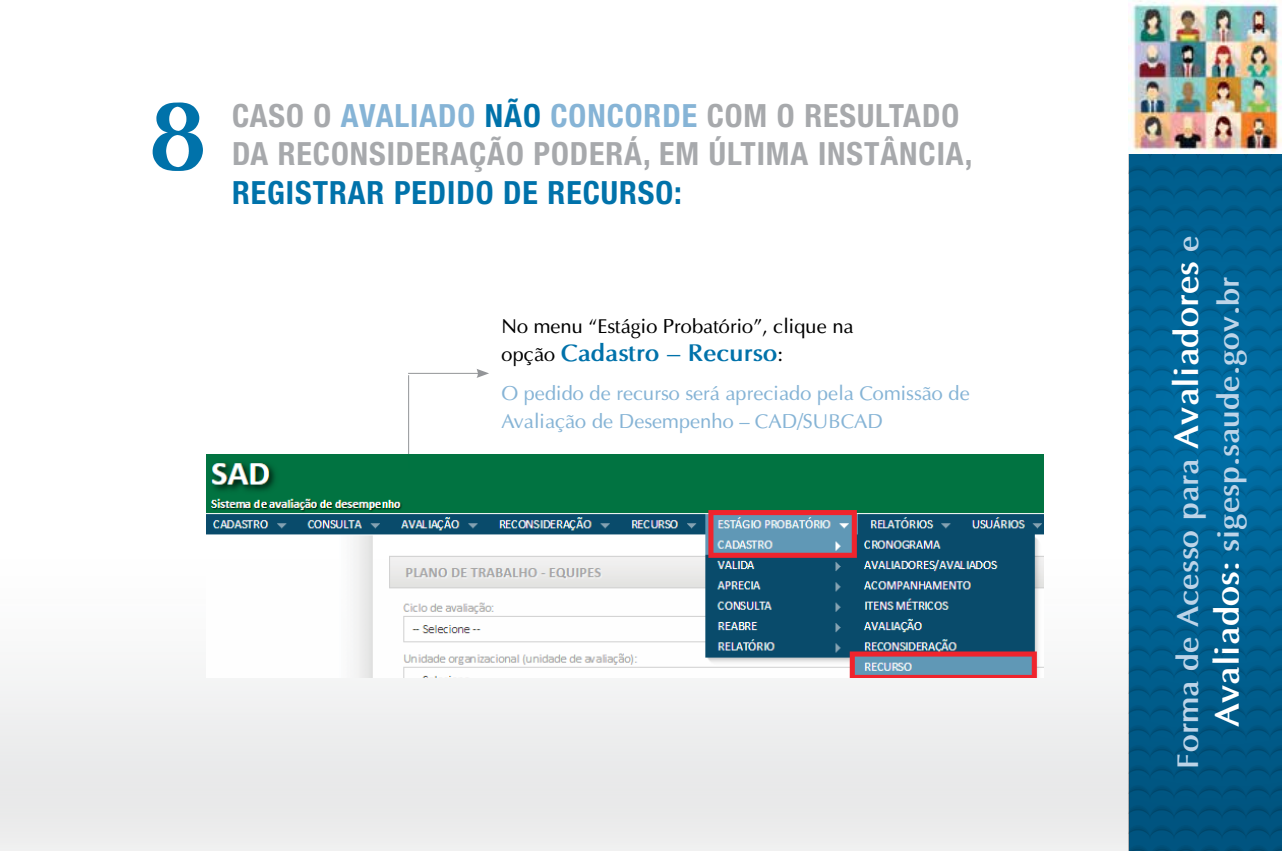
<style>
.page{position:relative;width:1282px;height:851px;background:#fff}
.page>*{position:absolute;margin:0;border:0;box-sizing:border-box;transform-origin:0 0}
.t1{font:700 100px "Optima";color:#0072aa}
.t2{font:700 condensed 32px/38.4px "Helvetica Neue";letter-spacing:.03em;color:#a7a9ac}
.t3{font:700 condensed 32px "Helvetica Neue";letter-spacing:.03em;color:#0072aa}
.t4{font:700 30px/40.8px "Optima";color:#bdd4e8;text-align:center}
.t5{font:700 24px "Optima";color:#0072aa}
.t6{font:20px/28px "Optima";color:#86b4d6}
.t7{font:20px "Optima";color:#000}
.s1{color:#86b4d6}
.s2{color:#0072aa}
.s3{font-weight:400;font-size:20px;color:#000}
.s4{font-size:34px;color:#fff}
.s5{color:#fff}
</style>
<div class="page">
<div style="left:0;top:510px;width:1129px;height:340px;background:linear-gradient(to bottom,#fff,#e6e7e8)"></div>
<svg style="left:1128px;top:153px;width:153px;height:697px;background:#016191"></svg>
<img style="left:1128px;top:0;width:153px;height:153px">
<hr style="left:408px;top:375px;width:1px;height:93px;background:#939598">
<hr style="left:408px;top:373px;width:71px;height:1px;background:#939598">
<svg style="left:476px;top:369px;width:13px;height:9px"></svg>
<img style="left:206px;top:455px;width:837px;height:222px">
<h1 class="t1" style="left:148px;top:75px;width:61px">8</h1>
<p class="t2" style="left:232px;top:96px;width:741px">CASO O <span class="s1">AVALIADO</span> <span class="s2">NÃO</span> <span class="s1">CONCORDE</span> COM O RESULTADO<br>DA RECONSIDERAÇÃO PODERÁ, EM ÚLTIMA INSTÂNCIA,</p>
<p class="t3" style="left:232px;top:173px;width:451px">REGISTRAR PEDIDO DE RECURSO:</p>
<p class="t7" style="left:501px;top:314px;width:353px">No menu “Estágio Probatório”, clique na</p>
<p class="t5" style="left:501px;top:338px;width:283px"><span class="s3">opção</span> Cadastro – Recurso<span class="s3">:</span></p>
<p class="t6" style="left:501px;top:379px;width:470px">O pedido de recurso será apreciado pela Comissão de<br>Avaliação de Desempenho – CAD/SUBCAD</p>
<p class="t4" style="left:1167px;top:768px;width:534px;rotate:-90deg">Forma de Acesso para <span class="s4">Avaliadores</span> e<br><span class="s4">Avaliados</span><span class="s5">:</span> sigesp.saude.gov.br</p>
</div>
